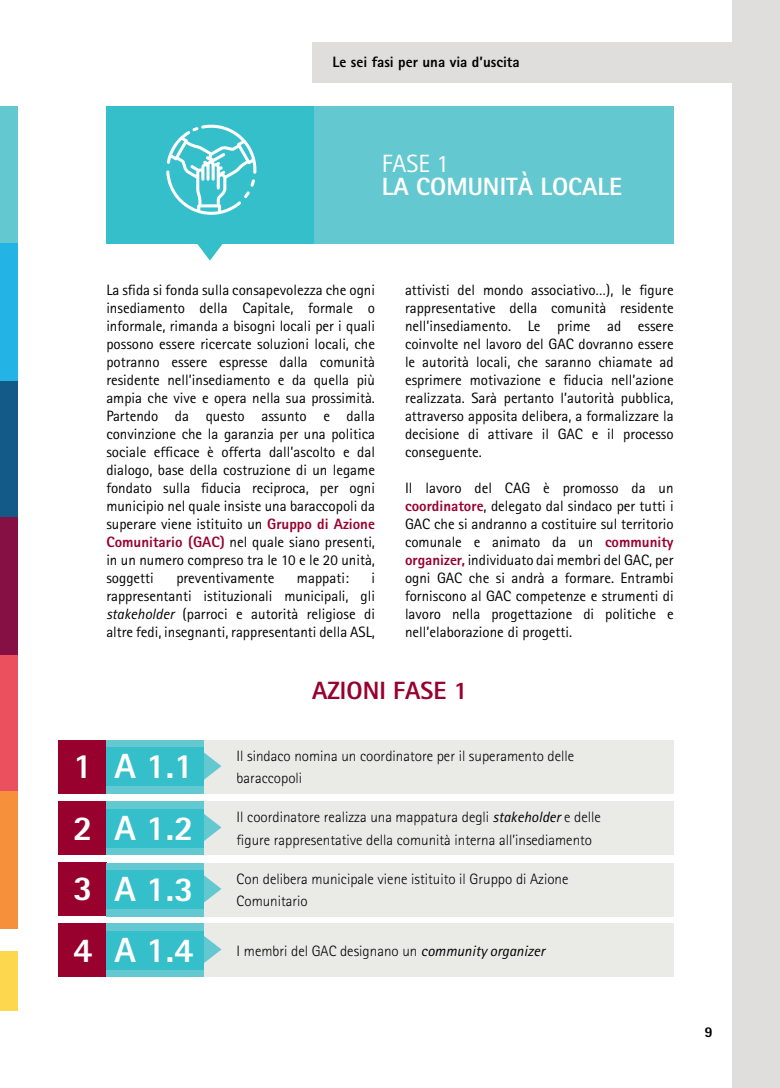
<style>
.page{position:relative;width:780px;height:1088px;background:#fff}
.page>*{position:absolute;margin:0;border:0;box-sizing:border-box;transform-origin:0 0}
.t1{font:800 35px/61px "Rotis Sans Serif Std";color:#fff;text-align:justify}
.t2{font:800 25px "Rotis Sans Serif Std";color:#fff}
.t3{font:800 25px "Rotis Sans Serif Std";color:#98012d}
.t4{font:25px "Rotis Sans Serif Std";color:#fff}
.t5{font:15px/18px "Rotis Sans Serif Std";color:#000001;text-align:justify}
.t6{font:300 15px/22.5px "Rotis Sans Serif Std";color:#000001}
.t7{font:800 15px "Rotis Sans Serif Std";color:#000001}
.s1{font-weight:800;color:#98012d}
.s2{font-style:italic}
.s3{font-weight:400;font-style:italic}
</style>
<div class="page">
<div style="left:58px;top:740px;width:48px;height:54px;background:#98012d"></div>
<div style="left:58px;top:862px;width:48px;height:54px;background:#98012d"></div>
<div style="left:58px;top:801px;width:48px;height:54px;background:#98012d"></div>
<div style="left:58px;top:923px;width:48px;height:54px;background:#98012d"></div>
<div style="left:198px;top:740px;width:475px;height:54px;background:#eaeae7"></div>
<div style="left:198px;top:801px;width:475px;height:54px;background:#eaeae7"></div>
<div style="left:198px;top:863px;width:475px;height:54px;background:#eaeae7"></div>
<div style="left:198px;top:923px;width:475px;height:54px;background:#eaeae7"></div>
<div style="left:732px;top:0;width:48px;height:1088px;background:#e0dedc"></div>
<div style="left:312px;top:42px;width:468px;height:40px;background:#e0dedc"></div>
<div style="left:106px;top:106px;width:567px;height:137px;background:#63c8cf"></div>
<div style="left:106px;top:106px;width:207px;height:137px;background:#35bfca"></div>
<svg style="left:197px;top:243px;width:26px;height:18px"></svg>
<svg style="left:204px;top:752px;width:17px;height:28px"></svg>
<div style="left:106px;top:740px;width:98px;height:54px;background:#63c8cf"></div>
<div style="left:106px;top:748px;width:98px;height:38px;background:#35bfca"></div>
<svg style="left:204px;top:814px;width:17px;height:27px"></svg>
<div style="left:106px;top:801px;width:98px;height:54px;background:#63c8cf"></div>
<div style="left:106px;top:809px;width:98px;height:38px;background:#35bfca"></div>
<svg style="left:204px;top:875px;width:17px;height:28px"></svg>
<div style="left:106px;top:863px;width:98px;height:54px;background:#63c8cf"></div>
<div style="left:106px;top:870px;width:98px;height:39px;background:#35bfca"></div>
<svg style="left:204px;top:936px;width:17px;height:27px"></svg>
<div style="left:106px;top:923px;width:98px;height:54px;background:#63c8cf"></div>
<div style="left:106px;top:931px;width:98px;height:38px;background:#35bfca"></div>
<svg style="left:166px;top:125px;width:90px;height:90px"></svg>
<div style="left:0;top:951px;width:18px;height:60px;background:#fdd74d"></div>
<div style="left:0;top:106px;width:18px;height:137px;background:#63c8cf"></div>
<div style="left:0;top:380px;width:18px;height:137px;background:#135a86"></div>
<div style="left:0;top:654px;width:18px;height:137px;background:#ea505d"></div>
<div style="left:0;top:243px;width:18px;height:137px;background:#23b3e5"></div>
<div style="left:0;top:517px;width:18px;height:137px;background:#860f43"></div>
<div style="left:0;top:791px;width:18px;height:137px;background:#f6903b"></div>
<p class="t7" style="left:332px;top:56px;width:189px">Le sei fasi per una via d’uscita</p>
<h2 class="t4" style="left:382px;top:154px;width:69px">FASE 1</h2>
<h2 class="t2" style="left:382px;top:177px;width:241px">LA COMUNITÀ LOCALE</h2>
<p class="t5" style="left:106px;top:283px;width:270px">La sfida si fonda sulla consapevolezza che ogni insediamento della Capitale, formale o informale, rimanda a bisogni locali per i quali possono essere ricercate soluzioni locali, che potranno essere espresse dalla comunità residente nell’insediamento e da quella più ampia che vive e opera nella sua prossimità.<br>Partendo da questo assunto e dalla convinzione che la garanzia per una politica sociale efficace è offerta dall’ascolto e dal dialogo, base della costruzione di un legame fondato sulla fiducia reciproca, per ogni municipio nel quale insiste una baraccopoli da superare viene istituito un <span class="s1">Gruppo di Azione Comunitario (GAC)</span> nel quale siano presenti, in un numero compreso tra le 10 e le 20 unità, soggetti</p>
<p class="t5" style="left:106px;top:571px;width:270px;text-indent:265px">i rappresentanti istituzionali municipali, gli <span class="s2">stakeholder</span> (parroci e autorità religiose di altre fedi, insegnanti, rappresentanti della ASL,</p>
<p class="t5" style="left:176px;top:571px;width:100px">preventivamente</p>
<p class="t5" style="left:297px;top:571px;width:53px">mappati:</p>
<p class="t5" style="left:405px;top:283px;width:270px">attivisti del mondo associativo…), le figure rappresentative della comunità residente nell’insediamento. Le prime ad essere coinvolte nel lavoro del GAC dovranno essere le autorità locali, che saranno chiamate ad esprimere motivazione e fiducia nell’azione realizzata. Sarà pertanto l’autorità pubblica, attraverso apposita delibera, a formalizzare la decisione di attivare il GAC e il processo conseguente.</p>
<p class="t5" style="left:405px;top:481px;width:270px">Il lavoro del CAG è promosso da un <span class="s1">coordinatore</span>, delegato dal sindaco per tutti i GAC che si andranno a costituire sul territorio comunale e animato da un <span class="s1">community organizer,</span> individuato dai membri del GAC, per ogni GAC che si andrà a formare. Entrambi forniscono al GAC competenze e strumenti di lavoro nella progettazione di politiche e nell’elaborazione di progetti.</p>
<h1 class="t1" style="left:73px;top:740px;width:122px">1 A 1.1</h1>
<h1 class="t1" style="left:73px;top:802px;width:21px">2</h1>
<h1 class="t1" style="left:73px;top:862px;width:21px">3</h1>
<h1 class="t1" style="left:73px;top:924px;width:21px">4</h1>
<h1 class="t1" style="left:114px;top:802px;width:81px">A 1.2<br>A 1.3<br>A 1.4</h1>
<h2 class="t3" style="left:312px;top:682px;width:157px">AZIONI FASE 1</h2>
<p class="t6" style="left:237px;top:746px;width:339px">Il sindaco nomina un coordinatore per il superamento delle baraccopoli</p>
<p class="t6" style="left:237px;top:808px;width:366px">Il coordinatore realizza una mappatura degli <span class="s3">stakeholder</span> e delle figure rappresentative della comunità interna all’insediamento</p>
<p class="t6" style="left:237px;top:869px;width:333px">Con delibera municipale viene istituito il Gruppo di Azione<br>Comunitario</p>
<p class="t6" style="left:237px;top:941px;width:310px">I membri del GAC designano un <span class="s3">community organizer</span></p>
<p class="t7" style="left:704px;top:1026px;width:10px">9</p>
</div>
